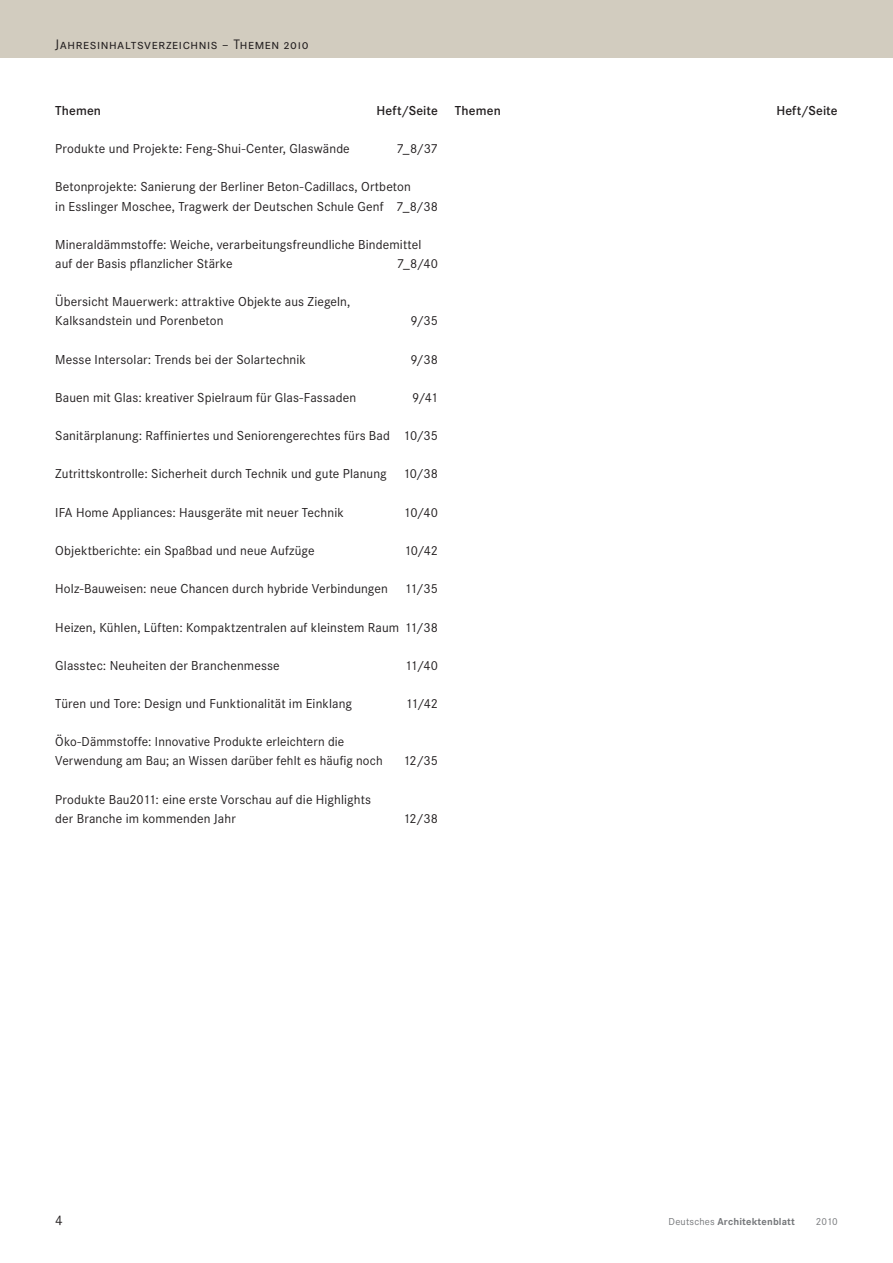
<style>
.page{position:relative;width:893px;height:1263px;background:#fff}
.page>*{position:absolute;margin:0;border:0;box-sizing:border-box;transform-origin:0 0}
.t1{font:14.25px "Corporate SSC";letter-spacing:.035em;color:#231f20}
.t2{font:14.25px "Corporate S";color:#231f20}
.t3{font:13.5px/19.2px "Corporate S";letter-spacing:.01em;color:#231f20}
.t4{font:600 13.5px "Corporate S";letter-spacing:.01em;color:#231f20}
.t5{font:700 10.5px "Corporate S";letter-spacing:.015em;color:#76787b}
.t6{font:10.5px "Corporate S";color:#76787b}
.s1{font-weight:400}
</style>
<div class="page">
<div style="left:0;top:0;width:893px;height:57px;background:#d2ccbf"></div>
<p class="t1" style="left:55px;top:36px;width:255px">Jahresinhaltsverzeichnis – Themen 2010</p>
<p class="t4" style="left:55px;top:103px;width:47px">Themen</p>
<p class="t4" style="left:377px;top:103px;width:63px">Heft/Seite</p>
<p class="t4" style="left:455px;top:103px;width:47px">Themen</p>
<p class="t4" style="left:776px;top:103px;width:63px">Heft/Seite</p>
<p class="t3" style="left:55px;top:139px;width:296px">Produkte und Projekte: Feng-Shui-Center, Glaswände</p>
<p class="t3" style="left:397px;top:139px;width:43px">7_8/37</p>
<p class="t3" style="left:55px;top:177px;width:384px">Betonprojekte: Sanierung der Berliner Beton-Cadillacs, Ortbeton<br>in Esslinger Moschee, Tragwerk der Deutschen Schule Genf 7_8/38</p>
<p class="t3" style="left:55px;top:235px;width:368px">Mineraldämmstoffe: Weiche, verarbeitungsfreundliche Bindemittel auf der Basis pflanzlicher Stärke</p>
<p class="t3" style="left:397px;top:254px;width:42px">7_8/40</p>
<p class="t3" style="left:55px;top:292px;width:297px">Übersicht Mauerwerk: attraktive Objekte aus Ziegeln,<br>Kalksandstein und Porenbeton</p>
<p class="t3" style="left:410px;top:311px;width:29px">9/35</p>
<p class="t3" style="left:55px;top:350px;width:252px">Messe Intersolar: Trends bei der Solartechnik</p>
<p class="t3" style="left:410px;top:350px;width:29px">9/38</p>
<p class="t3" style="left:55px;top:388px;width:302px">Bauen mit Glas: kreativer Spielraum für Glas-Fassaden</p>
<p class="t3" style="left:412px;top:388px;width:27px">9/41</p>
<p class="t3" style="left:55px;top:426px;width:384px">Sanitärplanung: Raffiniertes und Seniorengerechtes fürs Bad 10/35</p>
<p class="t3" style="left:55px;top:464px;width:384px">Zutrittskontrolle: Sicherheit durch Technik und gute Planung 10/38</p>
<p class="t3" style="left:55px;top:503px;width:290px">IFA Home Appliances: Hausgeräte mit neuer Technik</p>
<p class="t3" style="left:404px;top:503px;width:36px">10/40</p>
<p class="t3" style="left:55px;top:541px;width:261px">Objektberichte: ein Spaßbad und neue Aufzüge</p>
<p class="t3" style="left:404px;top:541px;width:35px">10/42</p>
<p class="t3" style="left:55px;top:579px;width:384px">Holz-Bauweisen: neue Chancen durch hybride Verbindungen 11/35</p>
<p class="t3" style="left:55px;top:617px;width:384px">Heizen, Kühlen, Lüften: Kompaktzentralen auf kleinstem Raum 11/38</p>
<p class="t3" style="left:55px;top:656px;width:226px">Glasstec: Neuheiten der Branchenmesse</p>
<p class="t3" style="left:405px;top:656px;width:35px">11/40</p>
<p class="t3" style="left:55px;top:694px;width:298px">Türen und Tore: Design und Funktionalität im Einklang</p>
<p class="t3" style="left:405px;top:694px;width:34px">11/42</p>
<p class="t3" style="left:55px;top:732px;width:329px">Öko-Dämmstoffe: Innovative Produkte erleichtern die<br>Verwendung am Bau; an Wissen darüber fehlt es häufig noch</p>
<p class="t3" style="left:403px;top:751px;width:36px">12/35</p>
<p class="t3" style="left:55px;top:790px;width:317px">Produkte Bau2011: eine erste Vorschau auf die Highlights der Branche im kommenden Jahr</p>
<p class="t3" style="left:403px;top:809px;width:36px">12/38</p>
<p class="t2" style="left:55px;top:1212px;width:9px">4</p>
<p class="t5" style="left:668px;top:1215px;width:128px"><span class="s1">Deutsches</span> Architektenblatt</p>
<p class="t6" style="left:816px;top:1215px;width:23px">2010</p>
</div>
